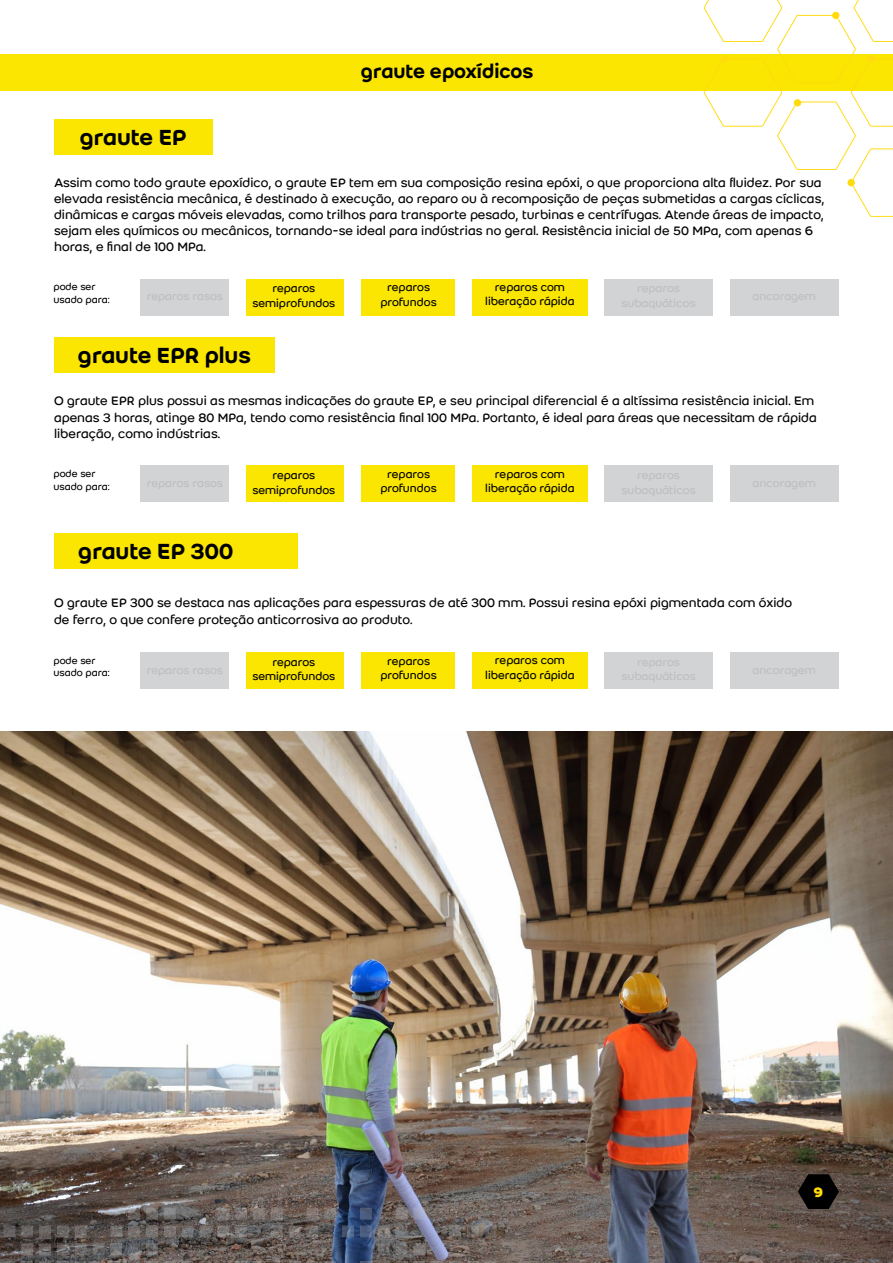
<style>
.page{position:relative;width:893px;height:1263px;background:#fff}
.page>*{position:absolute;margin:0;border:0;box-sizing:border-box;transform-origin:0 0}
.t1{font:500 24px "Weber";color:#000}
.t2{font:500 21px "Weber";color:#000}
.t3{font:700 15px "Weber";color:#ffdb0d}
.t4{font:13.5px/16.2px "Weber";color:#000}
.t5{font:12px/14.4px "Weber";color:#000;text-align:center}
.t6{font:10.5px/12.6px "Weber";color:#000}
</style>
<div class="page">
<img style="left:0;top:731px;width:893px;height:532px">
<div style="left:0;top:54px;width:893px;height:37px;background:#fae600"></div>
<svg style="left:704px;top:0;width:189px;height:217px"></svg>
<svg style="left:798px;top:1174px;width:41px;height:35px"></svg>
<svg style="left:128px;top:1208px;width:12px;height:11px"></svg>
<svg style="left:146px;top:1208px;width:12px;height:11px"></svg>
<svg style="left:164px;top:1208px;width:12px;height:11px"></svg>
<svg style="left:217px;top:1208px;width:12px;height:11px"></svg>
<svg style="left:235px;top:1208px;width:12px;height:11px"></svg>
<svg style="left:253px;top:1208px;width:12px;height:11px"></svg>
<svg style="left:271px;top:1208px;width:12px;height:11px"></svg>
<svg style="left:306px;top:1208px;width:12px;height:11px"></svg>
<svg style="left:324px;top:1208px;width:12px;height:11px"></svg>
<svg style="left:360px;top:1208px;width:12px;height:11px"></svg>
<svg style="left:396px;top:1208px;width:11px;height:11px"></svg>
<svg style="left:413px;top:1208px;width:12px;height:11px"></svg>
<svg style="left:4px;top:1225px;width:11px;height:12px"></svg>
<svg style="left:21px;top:1225px;width:12px;height:12px"></svg>
<svg style="left:39px;top:1225px;width:12px;height:12px"></svg>
<svg style="left:57px;top:1225px;width:12px;height:12px"></svg>
<svg style="left:75px;top:1225px;width:12px;height:12px"></svg>
<svg style="left:110px;top:1225px;width:12px;height:12px"></svg>
<svg style="left:128px;top:1225px;width:12px;height:12px"></svg>
<svg style="left:146px;top:1225px;width:12px;height:12px"></svg>
<svg style="left:164px;top:1225px;width:12px;height:12px"></svg>
<svg style="left:182px;top:1225px;width:12px;height:12px"></svg>
<svg style="left:200px;top:1225px;width:11px;height:12px"></svg>
<svg style="left:217px;top:1225px;width:12px;height:12px"></svg>
<svg style="left:235px;top:1225px;width:12px;height:12px"></svg>
<svg style="left:271px;top:1225px;width:12px;height:12px"></svg>
<svg style="left:289px;top:1225px;width:12px;height:12px"></svg>
<svg style="left:306px;top:1225px;width:12px;height:12px"></svg>
<svg style="left:342px;top:1225px;width:12px;height:12px"></svg>
<svg style="left:360px;top:1225px;width:12px;height:12px"></svg>
<svg style="left:378px;top:1225px;width:12px;height:12px"></svg>
<svg style="left:396px;top:1225px;width:11px;height:12px"></svg>
<svg style="left:449px;top:1225px;width:12px;height:12px"></svg>
<svg style="left:467px;top:1225px;width:12px;height:12px"></svg>
<svg style="left:485px;top:1225px;width:12px;height:12px"></svg>
<svg style="left:21px;top:1243px;width:12px;height:12px"></svg>
<svg style="left:39px;top:1243px;width:12px;height:12px"></svg>
<svg style="left:57px;top:1243px;width:12px;height:12px"></svg>
<svg style="left:75px;top:1243px;width:12px;height:12px"></svg>
<svg style="left:93px;top:1243px;width:11px;height:12px"></svg>
<svg style="left:110px;top:1243px;width:12px;height:12px"></svg>
<svg style="left:128px;top:1243px;width:12px;height:12px"></svg>
<svg style="left:146px;top:1243px;width:12px;height:12px"></svg>
<svg style="left:378px;top:1243px;width:12px;height:12px"></svg>
<svg style="left:396px;top:1243px;width:11px;height:12px"></svg>
<svg style="left:413px;top:1243px;width:12px;height:12px"></svg>
<svg style="left:4px;top:1261px;width:11px;height:2px"></svg>
<svg style="left:21px;top:1261px;width:12px;height:2px"></svg>
<svg style="left:39px;top:1261px;width:12px;height:2px"></svg>
<svg style="left:57px;top:1261px;width:12px;height:2px"></svg>
<svg style="left:75px;top:1261px;width:12px;height:2px"></svg>
<svg style="left:93px;top:1261px;width:11px;height:2px"></svg>
<svg style="left:110px;top:1261px;width:12px;height:2px"></svg>
<svg style="left:146px;top:1261px;width:12px;height:2px"></svg>
<svg style="left:164px;top:1261px;width:12px;height:2px"></svg>
<svg style="left:182px;top:1261px;width:12px;height:2px"></svg>
<svg style="left:200px;top:1261px;width:11px;height:2px"></svg>
<svg style="left:235px;top:1261px;width:12px;height:2px"></svg>
<svg style="left:253px;top:1261px;width:12px;height:2px"></svg>
<svg style="left:271px;top:1261px;width:12px;height:2px"></svg>
<svg style="left:289px;top:1261px;width:29px;height:2px"></svg>
<svg style="left:324px;top:1261px;width:12px;height:2px"></svg>
<svg style="left:360px;top:1261px;width:12px;height:2px"></svg>
<svg style="left:378px;top:1261px;width:12px;height:2px"></svg>
<svg style="left:396px;top:1261px;width:11px;height:2px"></svg>
<svg style="left:413px;top:1261px;width:12px;height:2px"></svg>
<svg style="left:431px;top:1261px;width:12px;height:2px"></svg>
<svg style="left:449px;top:1261px;width:12px;height:2px"></svg>
<svg style="left:467px;top:1261px;width:12px;height:2px"></svg>
<svg style="left:485px;top:1261px;width:12px;height:2px"></svg>
<div style="left:54px;top:120px;width:159px;height:35px;background:#fae600"></div>
<div style="left:54px;top:338px;width:221px;height:35px;background:#fae600"></div>
<div style="left:54px;top:534px;width:244px;height:35px;background:#fae600"></div>
<div style="left:141px;top:279px;width:88px;height:36px;background:#d1d3d4"></div>
<div style="left:247px;top:279px;width:97px;height:36px;background:#fae600"></div>
<div style="left:361px;top:279px;width:94px;height:36px;background:#fae600"></div>
<div style="left:605px;top:279px;width:108px;height:36px;background:#d1d3d4"></div>
<div style="left:730px;top:279px;width:109px;height:36px;background:#d1d3d4"></div>
<div style="left:472px;top:279px;width:115px;height:36px;background:#fae600"></div>
<div style="left:141px;top:466px;width:88px;height:36px;background:#d1d3d4"></div>
<div style="left:247px;top:466px;width:97px;height:36px;background:#fae600"></div>
<div style="left:361px;top:466px;width:94px;height:36px;background:#fae600"></div>
<div style="left:605px;top:466px;width:108px;height:36px;background:#d1d3d4"></div>
<div style="left:730px;top:466px;width:109px;height:36px;background:#d1d3d4"></div>
<div style="left:472px;top:466px;width:115px;height:36px;background:#fae600"></div>
<div style="left:141px;top:652px;width:88px;height:37px;background:#d1d3d4"></div>
<div style="left:247px;top:652px;width:97px;height:37px;background:#fae600"></div>
<div style="left:361px;top:652px;width:94px;height:37px;background:#fae600"></div>
<div style="left:605px;top:652px;width:108px;height:37px;background:#d1d3d4"></div>
<div style="left:730px;top:652px;width:109px;height:37px;background:#d1d3d4"></div>
<div style="left:472px;top:652px;width:115px;height:37px;background:#fae600"></div>
<h1 class="t1" style="left:80px;top:123px;width:109px">graute EP</h1>
<h2 class="t2" style="left:361px;top:59px;width:174px">graute epoxídicos</h2>
<p class="t4" style="left:54px;top:174px;width:772px">Assim como todo graute epoxídico, o graute EP tem em sua composição resina epóxi, o que proporciona alta fluidez. Por sua elevada resistência mecânica, é destinado à execução, ao reparo ou à recomposição de peças submetidas a cargas cíclicas, dinâmicas e cargas móveis elevadas, como trilhos para transporte pesado, turbinas e centrífugas. Atende áreas de impacto, sejam eles químicos ou mecânicos, tornando-se ideal para indústrias no geral. Resistência inicial de 50 MPa, com apenas 6 horas, e final de 100 MPa.</p>
<p class="t6" style="left:54px;top:280px;width:58px">pode ser usado para:</p>
<p class="t5" style="left:252px;top:281px;width:84px">reparos semiprofundos</p>
<p class="t5" style="left:380px;top:280px;width:58px">reparos profundos</p>
<p class="t5" style="left:485px;top:280px;width:91px">reparos com liberação rápida</p>
<h1 class="t1" style="left:78px;top:341px;width:174px">graute EPR plus</h1>
<p class="t4" style="left:54px;top:393px;width:764px">O graute EPR plus possui as mesmas indicações do graute EP, e seu principal diferencial é a altíssima resistência inicial. Em apenas 3 horas, atinge 80 MPa, tendo como resistência final 100 MPa. Portanto, é ideal para áreas que necessitam de rápida liberação, como indústrias.</p>
<p class="t6" style="left:54px;top:467px;width:58px">pode ser usado para:</p>
<h1 class="t1" style="left:78px;top:537px;width:157px">graute EP 300</h1>
<p class="t5" style="left:252px;top:468px;width:84px">reparos semiprofundos</p>
<p class="t5" style="left:380px;top:467px;width:58px">reparos profundos</p>
<p class="t5" style="left:485px;top:467px;width:91px">reparos com liberação rápida</p>
<p class="t4" style="left:54px;top:595px;width:740px">O graute EP 300 se destaca nas aplicações para espessuras de até 300 mm. Possui resina epóxi pigmentada com óxido de ferro, o que confere proteção anticorrosiva ao produto.</p>
<p class="t6" style="left:54px;top:654px;width:58px">pode ser usado para:</p>
<p class="t5" style="left:252px;top:655px;width:84px">reparos semiprofundos</p>
<p class="t5" style="left:380px;top:654px;width:58px">reparos profundos</p>
<p class="t5" style="left:485px;top:653px;width:91px">reparos com liberação rápida</p>
<p class="t3" style="left:813px;top:1182px;width:11px">9</p>
</div>
